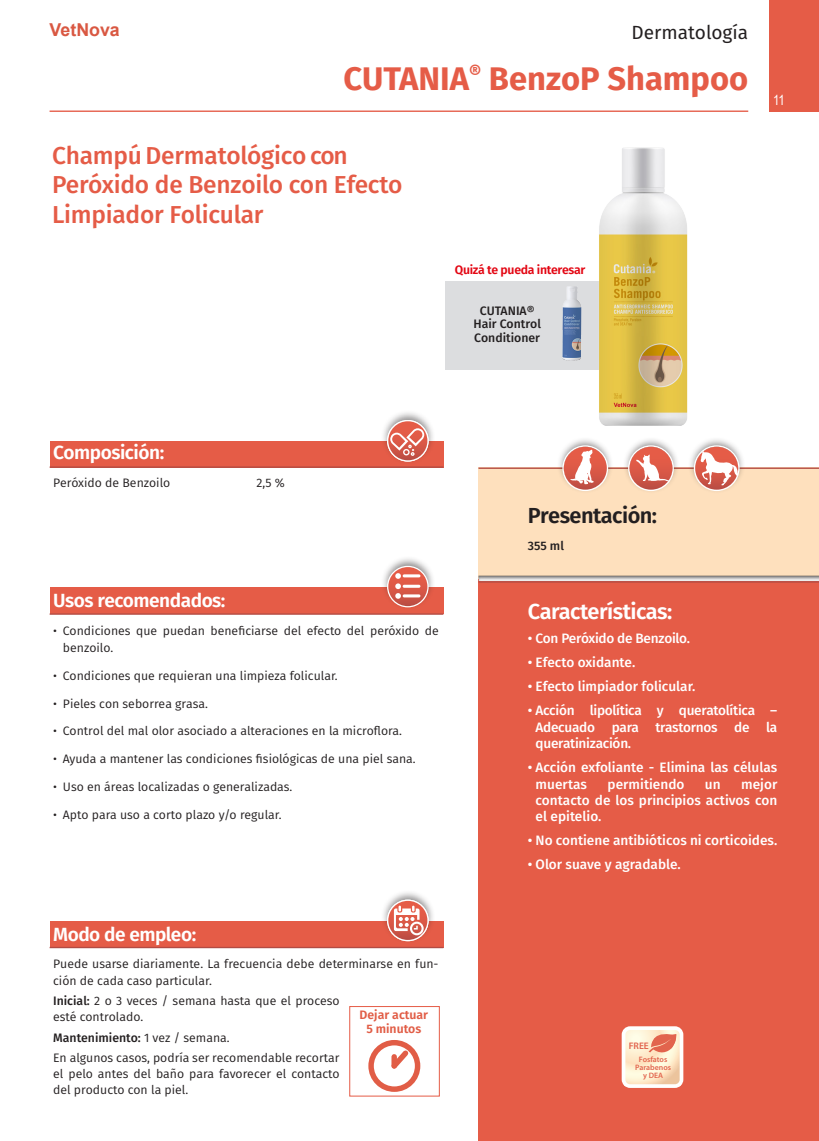
<style>
.page{position:relative;width:819px;height:1141px;background:#fff}
.page>*{position:absolute;margin:0;border:0;box-sizing:border-box;transform-origin:0 0}
.t1{font:700 32.73px "Fira Sans";color:#e55c47}
.t2{font:500 24.5px/29.4px "Fira Sans";letter-spacing:-.01em;color:#e55c47}
.t3{font:600 21.7px "Fira Sans";letter-spacing:-.025em;color:#fff}
.t4{font:600 21.7px "Fira Sans";letter-spacing:-.025em;color:#231f20}
.t5{font:600 19.07px "Fira Sans";letter-spacing:-.025em;color:#fff}
.t6{font:19.07px "Fira Sans";color:#231f20}
.t7{font:700 17.85px "Arial";color:#d95842}
.t8{font:14px "Arial Narrow";color:#fff}
._2-_TEXTO_CARACTERÍS{font:500 13.65px/16.3px "Fira Sans";color:#fff;text-align:justify}
._2-_TEXTO_CARACTERÍS-2{font:500 13.65px "Fira Sans";letter-spacing:-.02em;color:#fff}
._1_-_TEXTO_PARRAFO_C{font:12.25px/16.3px "Fira Sans";color:#231f20}
.TEXTO_COMPOSICIÓN{font:12.25px/16.3px "Fira Sans";color:#231f20}
.TEXTO_COMPOSICIÓN-2{font:500 12.25px "Fira Sans";color:#231f20}
._4-TABAL_ADE_INGEDIE{font:500 12.25px/13.7px "Fira Sans";color:#231f20}
._3-TABAL_ADE_INGEDIE{font:12.25px "Fira Sans";color:#231f20}
._4-TABAL_ADE_INGEDIE-2{font:600 12.25px "Fira Sans";letter-spacing:-.025em;color:#e30613}
.t9{font:600 12.25px/13.7px "Fira Sans";color:#e15d46;text-align:center}
.t10{font:600 9.45px "Myriad Pro";color:#e2644d}
.t11{font:600 7.88px/8.2px "Myriad Pro";color:#e2644d;text-align:center}
.s1{font-weight:500}
.s2{font-weight:400}
</style>
<div class="page">
<div style="left:445px;top:281px;width:156px;height:89px;background:#dcdddf"></div>
<img style="left:562px;top:286px;width:20px;height:75px">
<div style="left:769px;top:0;width:50px;height:111px;background:#e55c47"></div>
<div style="left:478px;top:570px;width:341px;height:571px;background:#e55c47"></div>
<div style="left:478px;top:468px;width:341px;height:111px;background:#fee0bd"></div>
<hr style="left:478px;top:468px;width:341px;height:1px;background:#b34b43">
<hr style="left:478px;top:581px;width:341px;height:2px;background:#b34b43">
<div style="left:477px;top:572px;width:342px;height:9px;background:#231f20;opacity:.75"></div>
<hr style="left:50px;top:111px;width:698px;height:1px;background:#e55c47">
<div style="left:622px;top:436px;width:57px;height:57px;background:#231f20;opacity:.51"></div>
<div style="left:556px;top:436px;width:58px;height:57px;background:#231f20;opacity:.51"></div>
<div style="left:628px;top:445px;width:45px;height:46px;border:1px solid #fff;border-radius:50%"></div>
<div style="left:562px;top:445px;width:46px;height:46px;border:1px solid #fff;border-radius:50%"></div>
<svg style="left:563px;top:447px;width:43px;height:43px"></svg>
<svg style="left:570px;top:450px;width:23px;height:34px"></svg>
<svg style="left:629px;top:447px;width:43px;height:43px"></svg>
<svg style="left:636px;top:454px;width:34px;height:28px"></svg>
<div style="left:688px;top:436px;width:57px;height:57px;background:#231f20;opacity:.51"></div>
<div style="left:693px;top:445px;width:46px;height:46px;border:1px solid #fff;border-radius:50%"></div>
<svg style="left:695px;top:447px;width:43px;height:43px"></svg>
<svg style="left:700px;top:451px;width:38px;height:34px"></svg>
<div style="left:50px;top:441px;width:393px;height:27px;background:#e55c47"></div>
<hr style="left:50px;top:466px;width:393px;height:2px;background:#b34b43">
<div style="left:380px;top:410px;width:55px;height:54px;background:#231f20;opacity:.51"></div>
<svg style="left:387px;top:421px;width:41px;height:40px"></svg>
<div style="left:387px;top:420px;width:41px;height:42px;border:1px solid #fff;border-radius:50%"></div>
<svg style="left:388px;top:421px;width:39px;height:39px"></svg>
<svg style="left:390px;top:428px;width:34px;height:28px"></svg>
<div style="left:50px;top:587px;width:393px;height:26px;background:#e55c47"></div>
<hr style="left:50px;top:613px;width:393px;height:2px;background:#b34b43">
<div style="left:380px;top:555px;width:55px;height:55px;background:#231f20;opacity:.51"></div>
<svg style="left:387px;top:566px;width:41px;height:41px"></svg>
<div style="left:387px;top:566px;width:41px;height:41px;border:1px solid #fff;border-radius:50%"></div>
<svg style="left:388px;top:567px;width:39px;height:39px"></svg>
<svg style="left:395px;top:573px;width:6px;height:26px"></svg>
<hr style="left:402px;top:574px;width:18px;height:3px;background:#fff;border-radius:2px">
<hr style="left:402px;top:585px;width:18px;height:3px;background:#fff;border-radius:2px">
<hr style="left:402px;top:594px;width:18px;height:3px;background:#fff;border-radius:2px">
<div style="left:50px;top:921px;width:393px;height:26px;background:#e55c47"></div>
<hr style="left:50px;top:947px;width:393px;height:1px;background:#b34b43">
<div style="left:380px;top:889px;width:55px;height:55px;background:#231f20;opacity:.51"></div>
<svg style="left:387px;top:900px;width:41px;height:41px"></svg>
<div style="left:387px;top:900px;width:41px;height:41px;border:1px solid #fff;border-radius:50%"></div>
<svg style="left:388px;top:901px;width:39px;height:39px"></svg>
<svg style="left:394px;top:906px;width:29px;height:29px"></svg>
<div style="left:368px;top:1040px;width:52px;height:52px;border:5px solid #e15d46;border-radius:50%"></div>
<svg style="left:386px;top:1045px;width:27px;height:24px"></svg>
<div style="left:349px;top:1006px;width:90px;height:90px;border:1px solid #e55c47"></div>
<svg style="left:621px;top:1026px;width:62px;height:62px;background:#f9dfc8"></svg>
<img style="left:599px;top:147px;width:89px;height:279px">
<h3 class="t7" style="left:50px;top:18px;width:72px">VetNova</h3>
<p class="t6" style="left:631px;top:17px;width:118px">Dermatología</p>
<p class="t1" style="left:343px;top:51px;width:406px">CUTANIA<sup>®</sup> BenzoP Shampoo</p>
<p class="t2" style="left:52px;top:139px;width:352px">Champú Dermatológico con<br>Peróxido de Benzoilo con Efecto<br>Limpiador Folicular</p>
<p class="_4-TABAL_ADE_INGEDIE-2" style="left:455px;top:260px;width:132px">Quizá te pueda interesar</p>
<p class="_4-TABAL_ADE_INGEDIE" style="left:480px;top:303px;width:56px">CUTANIA®</p>
<p class="_4-TABAL_ADE_INGEDIE" style="left:473px;top:316px;width:69px">Hair Control<br>Conditioner</p>
<p class="t8" style="left:773px;top:90px;width:13px">11</p>
<p class="t5" style="left:53px;top:437px;width:112px">Composición:</p>
<p class="_3-TABAL_ADE_INGEDIE" style="left:53px;top:473px;width:118px">Peróxido de Benzoilo</p>
<p class="_3-TABAL_ADE_INGEDIE" style="left:256px;top:473px;width:30px">2,5 %</p>
<p class="t4" style="left:528px;top:498px;width:131px">Presentación:</p>
<p class="TEXTO_COMPOSICIÓN-2" style="left:528px;top:536px;width:38px">355 ml</p>
<p class="t5" style="left:53px;top:585px;width:174px">Usos recomendados:</p>
<p class="_1_-_TEXTO_PARRAFO_C" style="left:63px;top:623px;width:377px;text-indent:-10px">• Condiciones que puedan beneficiarse del efecto del peróxido de benzoilo.</p>
<p class="_1_-_TEXTO_PARRAFO_C" style="left:53px;top:667px;width:286px">• Condiciones que requieran una limpieza folicular.</p>
<p class="_1_-_TEXTO_PARRAFO_C" style="left:53px;top:695px;width:156px">• Pieles con seborrea grasa.</p>
<p class="_1_-_TEXTO_PARRAFO_C" style="left:53px;top:723px;width:350px">• Control del mal olor asociado a alteraciones en la microflora.</p>
<p class="_1_-_TEXTO_PARRAFO_C" style="left:53px;top:751px;width:364px">• Ayuda a mantener las condiciones fisiológicas de una piel sana.</p>
<p class="_1_-_TEXTO_PARRAFO_C" style="left:53px;top:778px;width:241px">• Uso en áreas localizadas o generalizadas.</p>
<p class="_1_-_TEXTO_PARRAFO_C" style="left:53px;top:806px;width:230px">• Apto para uso a corto plazo y/o regular.</p>
<p class="t5" style="left:53px;top:918px;width:145px">Modo de empleo:</p>
<p class="TEXTO_COMPOSICIÓN" style="left:53px;top:956px;width:387px">Puede usarse diariamente. La frecuencia debe determinarse en fun&shy;ción de cada caso particular.</p>
<p class="TEXTO_COMPOSICIÓN" style="left:53px;top:992px;width:288px"><span class="s1">Inicial:</span> 2 o 3 veces / semana hasta que el proceso esté controlado.</p>
<p class="TEXTO_COMPOSICIÓN-2" style="left:53px;top:1027px;width:178px">Mantenimiento: <span class="s2">1 vez / semana.</span></p>
<p class="TEXTO_COMPOSICIÓN" style="left:53px;top:1049px;width:288px;text-align:justify">En algunos casos, podría ser recomendable recortar el pelo antes del baño para favorecer el contacto del producto con la piel.</p>
<p class="t9" style="left:359px;top:1008px;width:70px">Dejar actuar<br>5 minutos</p>
<p class="t3" style="left:528px;top:594px;width:146px">Características:</p>
<p class="_2-_TEXTO_CARACTERÍS-2" style="left:528px;top:628px;width:164px">• Con Peróxido de Benzoilo.</p>
<p class="_2-_TEXTO_CARACTERÍS" style="left:528px;top:654px;width:109px">• Efecto oxidante.</p>
<p class="_2-_TEXTO_CARACTERÍS" style="left:528px;top:678px;width:169px">• Efecto limpiador folicular.</p>
<p class="_2-_TEXTO_CARACTERÍS" style="left:535px;top:702px;width:243px;text-indent:-8px">• Acción lipolítica y queratolítica – Adecuado para trastornos de la queratinización.</p>
<p class="_2-_TEXTO_CARACTERÍS" style="left:535px;top:759px;width:243px;text-indent:-8px">• Acción exfoliante - Elimina las células muertas</p>
<p class="_2-_TEXTO_CARACTERÍS" style="left:535px;top:775px;width:243px;text-indent:205px">mejor contacto de los principios activos con el epitelio.</p>
<p class="_2-_TEXTO_CARACTERÍS" style="left:528px;top:832px;width:251px">• No contiene antibióticos ni corticoides.</p>
<p class="_2-_TEXTO_CARACTERÍS" style="left:528px;top:856px;width:154px">• Olor suave y agradable.</p>
<p class="_2-_TEXTO_CARACTERÍS" style="left:607px;top:775px;width:78px">permitiendo</p>
<p class="_2-_TEXTO_CARACTERÍS" style="left:705px;top:775px;width:17px">un</p>
<p class="t10" style="left:628px;top:1040px;width:22px">FREE</p>
<p class="t11" style="left:635px;top:1055px;width:37px">Fosfatos<br>Parabenos y DEA</p>
</div>
